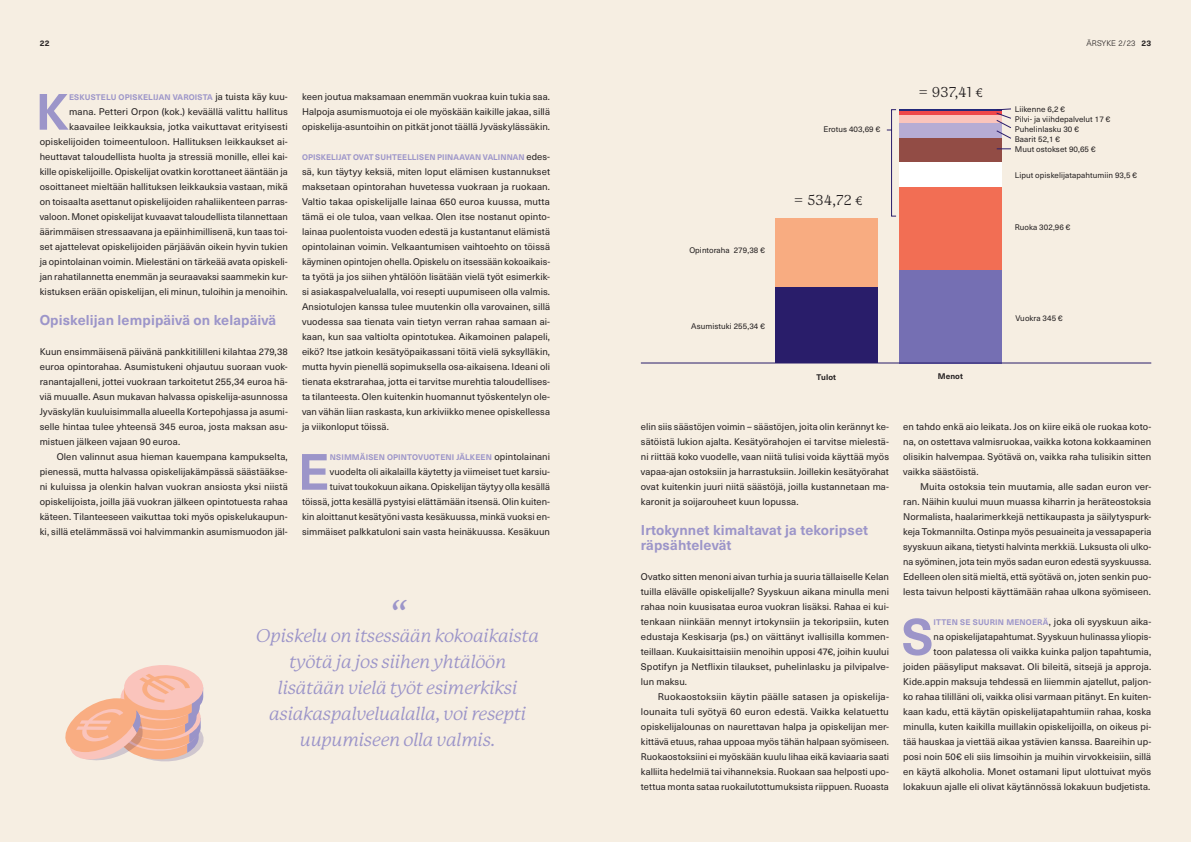
<style>
.page{position:relative;width:1191px;height:842px;background:#f6eee2}
.page>*{position:absolute;margin:0;border:0;box-sizing:border-box;transform-origin:0 0}
.leipis_anfangi{font:700 50.1px "Neue Haas Unica W1 G";color:#9c95c9}
.t1{font:italic 36px "P22 Mackinac Pro";color:#9c95c9}
.lainaus{font:italic 18px/26px "P22 Mackinac Pro";letter-spacing:-.025em;color:#9c95c9;text-align:center}
.väliotsikko_iso{font:700 14px/15px "Neue Haas Unica W1 G";letter-spacing:.01em;color:#9c95c9}
.Kuvateksti{font:14px "P22 Mackinac Pro";letter-spacing:.01em;color:#231f20}
.leipis_anfangi-2{font:9.5px/15px "Neue Haas Unica W1 G";letter-spacing:.01em;color:#231f20;text-align:right}
.leipis{font:9.5px/15px "Neue Haas Unica W1 G";letter-spacing:.01em;color:#231f20;text-align:justify}
.leipis_sisennetty{font:9.5px/15px "Neue Haas Unica W1 G";letter-spacing:.01em;color:#231f20;text-align:justify}
.Kuvateksti-2{font:8px "Neue Haas Unica W1 G";letter-spacing:.01em;color:#231f20}
.leipis_anfangi-3{font:700 8px "Neue Haas Unica W1 G";letter-spacing:.015em;color:#9c95c9}
.leipis-2{font:700 8px "Neue Haas Unica W1 G";letter-spacing:.01em;color:#9c95c9}
.Kuvateksti-3{font:700 8px "Neue Haas Unica W1 G";letter-spacing:.01em;color:#231f20}
.t2{font:300 8px "Neue Haas Unica W1 G";letter-spacing:.005em;color:#231f20}
.s1{font-weight:400;font-size:9.5px;color:#231f20}
.s2{font-weight:700;font-size:8px;color:#9c95c9}
</style>
<div class="page">
<div style="left:775px;top:218px;width:102px;height:69px;background:#f8ac81"></div>
<div style="left:775px;top:287px;width:102px;height:76px;background:#291d6a"></div>
<hr style="left:899px;top:109px;width:102px;height:2px;background:#242879">
<hr style="left:899px;top:111px;width:102px;height:4px;background:#ef4649">
<div style="left:899px;top:115px;width:102px;height:9px;background:#fac4bc"></div>
<div style="left:899px;top:124px;width:102px;height:14px;background:#b6acd4"></div>
<div style="left:899px;top:138px;width:102px;height:24px;background:#924c45"></div>
<div style="left:899px;top:162px;width:102px;height:26px;background:#fff"></div>
<div style="left:899px;top:188px;width:102px;height:82px;background:#f26e54"></div>
<div style="left:899px;top:270px;width:102px;height:93px;background:#756fb3"></div>
<hr style="left:641px;top:363px;width:510px;height:1px;background:#291d6a">
<svg style="left:886px;top:109px;width:10px;height:107px"></svg>
<svg style="left:65px;top:665px;width:139px;height:96px"></svg>
<svg style="left:997px;top:149px;width:14px;height:1px"></svg>
<svg style="left:996px;top:109px;width:15px;height:30px"></svg>
<p class="t2" style="left:1086px;top:37px;width:51px">ÄRSYKE 2/23</p>
<p class="Kuvateksti-3" style="left:40px;top:37px;width:11px">22</p>
<p class="Kuvateksti-3" style="left:1141px;top:37px;width:11px">23</p>
<p class="leipis_anfangi" style="left:36px;top:74px;width:35px">K</p>
<p class="leipis_anfangi-3" style="left:69px;top:91px;width:220px">ESKUSTELU OPISKELIJAN VAROISTA <span class="s1">ja tuista käy kuu-</span></p>
<p class="leipis_anfangi-2" style="left:40px;top:103px;width:250px">mana. Petteri Orpon (kok.) keväällä valittu hallitus kaavailee leikkauksia, jotka vaikuttavat erityisesti opiskelijoiden toimeentuloon. Hallituksen leikkaukset ai&shy;heuttavat taloudellista huolta ja stressiä monille, ellei kai&shy;kille opiskelijoille. Opiskelijat ovatkin korottaneet ääntään ja osoittaneet mieltään hallituksen leikkauksia vastaan, mikä on toisaalta asettanut opiskelijoiden rahaliikenteen parras&shy;valoon. Monet opiskelijat kuvaavat taloudellista tilannettaan äärimmäisen stressaavana ja epäinhimillisenä, kun taas toi&shy;set ajattelevat opiskelijoiden pärjäävän oikein hyvin tukien ja opintolainan voimin. Mielestäni on tärkeää avata opiskeli&shy;jan rahatilannetta enemmän ja seuraavaksi saammekin kur&shy;kistuksen erään opiskelijan, eli minun, tuloihin ja menoihin.</p>
<p class="väliotsikko_iso" style="left:40px;top:311px;width:238px">Opiskelijan lempipäivä on kelapäivä</p>
<p class="leipis" style="left:40px;top:343px;width:250px">Kuun ensimmäisenä päivänä pankkitililleni kilahtaa 279,38 euroa opintorahaa. Asumistukeni ohjautuu suoraan vuok&shy;ranantajalleni, jottei vuokraan tarkoitetut 255,34 euroa hä&shy;viä muualle. Asun mukavan halvassa opiskelija-asunnossa Jyväskylän kuuluisimmalla alueella Kortepohjassa ja asumi&shy;selle hintaa tulee yhteensä 345 euroa, josta maksan asu&shy;mistuen jälkeen vajaan 90 euroa.</p>
<p class="leipis_sisennetty" style="left:40px;top:448px;width:250px;text-indent:17px">Olen valinnut asua hieman kauempana kampukselta, pienessä, mutta halvassa opiskelijakämpässä säästääkse&shy;ni kuluissa ja olenkin halvan vuokran ansiosta yksi niistä opiskelijoista, joilla jää vuokran jälkeen opintotuesta rahaa käteen. Tilanteeseen vaikuttaa toki myös opiskelukaupun&shy;ki, sillä etelämmässä voi halvimmankin asumismuodon jäl-</p>
<p class="leipis_sisennetty" style="left:302px;top:88px;width:250px">keen joutua maksamaan enemmän vuokraa kuin tukia saa.<br>Halpoja asumismuotoja ei ole myöskään kaikille jakaa, sillä opiskelija-asuntoihin on pitkät jonot täällä Jyväskylässäkin.</p>
<p class="leipis-2" style="left:302px;top:151px;width:250px">OPISKELIJAT OVAT SUHTEELLISEN PIINAAVAN VALINNAN <span class="s1">edes-</span></p>
<p class="leipis" style="left:302px;top:163px;width:250px">sä, kun täytyy keksiä, miten loput elämisen kustannukset maksetaan opintorahan huvetessa vuokraan ja ruokaan.<br>Valtio takaa opiskelijalle lainaa 650 euroa kuussa, mutta tämä ei ole tuloa, vaan velkaa. Olen itse nostanut opinto&shy;lainaa puolentoista vuoden edestä ja kustantanut elämistä opintolainan voimin. Velkaantumisen vaihtoehto on töissä käyminen opintojen ohella. Opiskelu on itsessään kokoaikais&shy;ta työtä ja jos siihen yhtälöön lisätään vielä työt esimerkik&shy;si asiakaspalvelualalla, voi resepti uupumiseen olla valmis.<br>Ansiotulojen kanssa tulee muutenkin olla varovainen, sillä vuodessa saa tienata vain tietyn verran rahaa samaan ai&shy;kaan, kun saa valtiolta opintotukea. Aikamoinen palapeli, eikö? Itse jatkoin kesätyöpaikassani töitä vielä syksylläkin, mutta hyvin pienellä sopimuksella osa-aikaisena. Ideani oli tienata ekstrarahaa, jotta ei tarvitse murehtia taloudellises&shy;ta tilanteesta. Olen kuitenkin huomannut työskentelyn ole&shy;van vähän liian raskasta, kun arkiviikko menee opiskellessa ja viikonloput töissä.</p>
<p class="leipis_anfangi" style="left:298px;top:434px;width:33px">E</p>
<p class="leipis_anfangi-3" style="left:330px;top:451px;width:222px">NSIMMÄISEN OPINTOVUOTENI JÄLKEEN <span class="s1">opintolainani</span></p>
<p class="leipis_anfangi-2" style="left:302px;top:463px;width:250px">vuodelta oli aikalailla käytetty ja viimeiset tuet karsiu-<br>tuivat toukokuun aikana. Opiskelijan täytyy olla kesällä töissä, jotta kesällä pystyisi elättämään itsensä. Olin kuiten&shy;kin aloittanut kesätyöni vasta kesäkuussa, minkä vuoksi en&shy;simmäiset palkkatuloni sain vasta heinäkuussa. Kesäkuun</p>
<p class="t1" style="left:389px;top:593px;width:18px">“</p>
<p class="lainaus" style="left:256px;top:623px;width:284px">Opiskelu on itsessään kokoaikaista työtä ja jos siihen yhtälöön lisätään vielä työt esimerkiksi asiakaspalvelualalla, voi resepti uupumiseen olla valmis.</p>
<p class="Kuvateksti-2" style="left:689px;top:245px;width:77px">Opintoraha 279,38 €</p>
<p class="Kuvateksti-2" style="left:691px;top:321px;width:75px">Asumistuki 255,34 €</p>
<p class="Kuvateksti-2" style="left:823px;top:123px;width:58px">Erotus 403,69 €</p>
<p class="Kuvateksti" style="left:793px;top:193px;width:71px">= 534,72 €</p>
<p class="Kuvateksti" style="left:918px;top:84px;width:67px">= 937,41 €</p>
<p class="Kuvateksti-3" style="left:816px;top:371px;width:21px">Tulot</p>
<p class="Kuvateksti-3" style="left:937px;top:370px;width:27px">Menot</p>
<p class="Kuvateksti-2" style="left:1014px;top:103px;width:52px">Liikenne 6,2 €</p>
<p class="Kuvateksti-2" style="left:1014px;top:113px;width:97px">Pilvi- ja viihdepalvelut 17 €</p>
<p class="Kuvateksti-2" style="left:1014px;top:123px;width:66px">Puhelinlasku 30 €</p>
<p class="Kuvateksti-2" style="left:1014px;top:133px;width:47px">Baarit 52,1 €</p>
<p class="Kuvateksti-2" style="left:1014px;top:143px;width:82px">Muut ostokset 90,65 €</p>
<p class="Kuvateksti-2" style="left:1014px;top:170px;width:124px">Liput opiskelijatapahtumiin 93,5 €</p>
<p class="Kuvateksti-2" style="left:1014px;top:221px;width:57px">Ruoka 302,96 €</p>
<p class="Kuvateksti-2" style="left:1015px;top:312px;width:49px">Vuokra 345 €</p>
<p class="leipis_anfangi-2" style="left:641px;top:418px;width:250px;text-align:justify">elin siis säästöjen voimin – säästöjen, joita olin kerännyt ke&shy;sätöistä lukion ajalta. Kesätyörahojen ei tarvitse mielestä&shy;ni riittää koko vuodelle, vaan niitä tulisi voida käyttää myös vapaa-ajan ostoksiin ja harrastuksiin. Joillekin kesätyörahat ovat kuitenkin juuri niitä säästöjä, joilla kustannetaan ma&shy;karonit ja soijarouheet kuun lopussa.</p>
<p class="väliotsikko_iso" style="left:641px;top:521px;width:229px">Irtokynnet kimaltavat ja tekoripset räpsähtelevät</p>
<p class="leipis" style="left:641px;top:568px;width:250px">Ovatko sitten menoni aivan turhia ja suuria tällaiselle Kelan tuilla elävälle opiskelijalle? Syyskuun aikana minulla meni rahaa noin kuusisataa euroa vuokran lisäksi. Rahaa ei kui&shy;tenkaan niinkään mennyt irtokynsiin ja tekoripsiin, kuten edustaja Keskisarja (ps.) on väittänyt ivallisilla kommen&shy;teillaan. Kuukaisittaisiin menoihin upposi 47€, joihin kuului Spotifyn ja Netflixin tilaukset, puhelinlasku ja pilvipalve&shy;lun maksu.</p>
<p class="leipis_sisennetty" style="left:641px;top:688px;width:250px;text-indent:17px">Ruokaostoksiin käytin päälle satasen ja opiskelija&shy;lounaita tuli syötyä 60 euron edestä. Vaikka kelatuettu opiskelijalounas on naurettavan halpa ja opiskelijan mer&shy;kittävä etuus, rahaa uppoaa myös tähän halpaan syömiseen.<br>Ruokaostoksiini ei myöskään kuulu lihaa eikä kaviaaria saati kalliita hedelmiä tai vihanneksia. Ruokaan saa helposti upo&shy;tettua monta sataa ruokailutottumuksista riippuen. Ruoasta</p>
<p class="leipis_sisennetty" style="left:903px;top:418px;width:250px">en tahdo enkä aio leikata. Jos on kiire eikä ole ruokaa koto&shy;na, on ostettava valmisruokaa, vaikka kotona kokkaaminen olisikin halvempaa. Syötävä on, vaikka raha tulisikin sitten vaikka säästöistä.</p>
<p class="leipis_sisennetty" style="left:903px;top:478px;width:250px;text-indent:17px">Muita ostoksia tein muutamia, alle sadan euron ver&shy;ran. Näihin kuului muun muassa kiharrin ja heräteostoksia Normalista, haalarimerkkejä nettikaupasta ja säilytyspurk&shy;keja Tokmannilta. Ostinpa myös pesuaineita ja vessapaperia syyskuun aikana, tietysti halvinta merkkiä. Luksusta oli ulko&shy;na syöminen, jota tein myös sadan euron edestä syyskuussa.<br>Edelleen olen sitä mieltä, että syötävä on, joten senkin puo&shy;lesta taivun helposti käyttämään rahaa ulkona syömiseen.</p>
<p class="leipis_anfangi" style="left:901px;top:599px;width:33px">S</p>
<p class="leipis_anfangi-2" style="left:903px;top:613px;width:250px"><span class="s2">ITTEN SE SUURIN MENOERÄ</span>, joka oli syyskuun aika-<br>na opiskelijatapahtumat. Syyskuun hulinassa yliopis-<br>toon palatessa oli vaikka kuinka paljon tapahtumia,<br>joiden pääsyliput maksavat. Oli bileitä, sitsejä ja approja.<br>Kide.appin maksuja tehdessä en liiemmin ajatellut, paljon&shy;ko rahaa tililläni oli, vaikka olisi varmaan pitänyt. En kuiten&shy;kaan kadu, että käytän opiskelijatapahtumiin rahaa, koska minulla, kuten kaikilla muillakin opiskelijoilla, on oikeus pi&shy;tää hauskaa ja viettää aikaa ystävien kanssa. Baareihin up&shy;posi noin 50€ eli siis limsoihin ja muihin virvokkeisiin, sillä en käytä alkoholia. Monet ostamani liput ulottuivat myös lokakuun ajalle eli olivat käytännössä lokakuun budjetista.</p>
</div>
